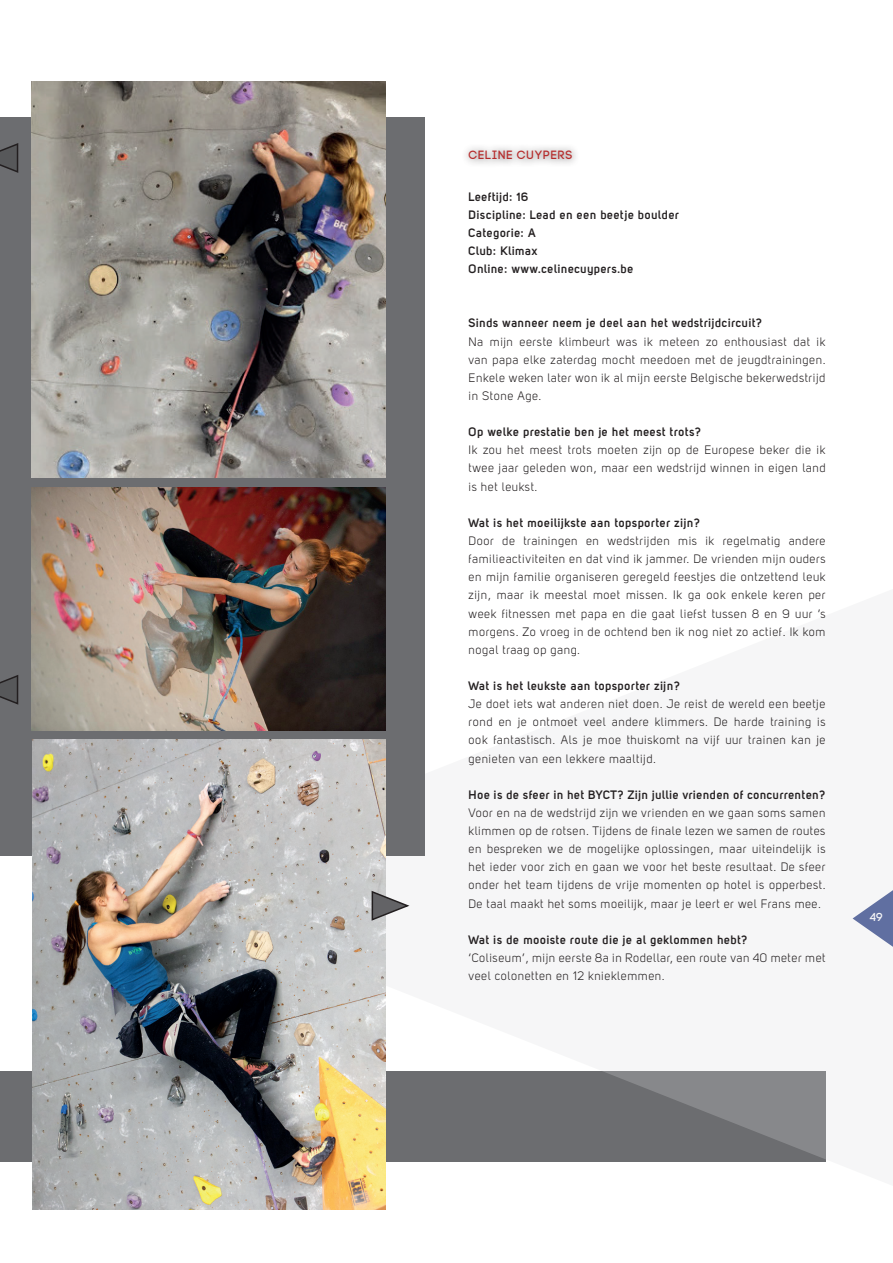
<style>
.page{position:relative;width:893px;height:1263px;background:#fff}
.page>*{position:absolute;margin:0;border:0;box-sizing:border-box;transform-origin:0 0}
.t1{font:12.15px/18.1px "Uni Sans Book";letter-spacing:.05em;color:#231f20;text-align:justify}
.t2{font:700 12.15px/18.1px "Uni Sans Semi";letter-spacing:.05em;color:#231f20}
.t3{font:12px "Code Pro";letter-spacing:.05em;color:#b62c2c}
.t4{font:11.55px "Code Pro Demo";color:#fff}
</style>
<div class="page">
<div style="left:0;top:1072px;width:825px;height:90px;background:#6c6d70"></div>
<svg style="left:386px;top:586px;width:507px;height:576px;fill:#f6f6f7"></svg>
<div style="left:0;top:118px;width:424px;height:738px;background:#6c6d70"></div>
<img style="left:32px;top:82px;width:354px;height:396px">
<img style="left:32px;top:488px;width:354px;height:243px">
<img style="left:33px;top:739px;width:353px;height:471px">
<div style="left:461px;top:144px;width:119px;height:24px;background:#231f20;opacity:.75"></div>
<svg style="left:0;top:675px;width:19px;height:30px"></svg>
<svg style="left:0;top:143px;width:19px;height:30px"></svg>
<svg style="left:371px;top:890px;width:38px;height:32px"></svg>
<p class="t3" style="left:469px;top:149px;width:106px">CELINE CUYPERS</p>
<p class="t2" style="left:469px;top:187px;width:212px">Leeftijd: 16<br>Discipline: Lead en een beetje boulder<br>Categorie: A<br>Club: Klimax<br>Online: www.celinecuypers.be</p>
<p class="t2" style="left:469px;top:314px;width:295px">Sinds wanneer neem je deel aan het wedstrijdcircuit?</p>
<p class="t1" style="left:469px;top:332px;width:358px">Na mijn eerste klimbeurt was ik meteen zo enthousiast dat ik van papa elke zaterdag mocht meedoen met de jeugdtrainingen.<br>Enkele weken later won ik al mijn eerste Belgische bekerwedstrijd in Stone Age.</p>
<p class="t2" style="left:469px;top:423px;width:234px">Op welke prestatie ben je het meest trots?</p>
<p class="t1" style="left:469px;top:441px;width:358px">Ik zou het meest trots moeten zijn op de Europese beker die ik twee jaar geleden won, maar een wedstrijd winnen in eigen land is het leukst.</p>
<p class="t2" style="left:469px;top:513px;width:233px">Wat is het moeilijkste aan topsporter zijn?</p>
<p class="t1" style="left:469px;top:532px;width:358px">Door de trainingen en wedstrijden mis ik regelmatig andere familieactiviteiten en dat vind ik jammer. De vrienden mijn ouders en mijn familie organiseren geregeld feestjes die ontzettend leuk zijn, maar ik meestal moet missen. Ik ga ook enkele keren per week fitnessen met papa en die gaat liefst tussen 8 en 9 uur ’s morgens. Zo vroeg in de ochtend ben ik nog niet zo actief. Ik kom nogal traag op gang.</p>
<p class="t2" style="left:469px;top:676px;width:213px">Wat is het leukste aan topsporter zijn?</p>
<p class="t1" style="left:469px;top:695px;width:358px">Je doet iets wat anderen niet doen. Je reist de wereld een beetje rond en je ontmoet veel andere klimmers. De harde training is ook fantastisch. Als je moe thuiskomt na vijf uur trainen kan je genieten van een lekkere maaltijd.</p>
<p class="t2" style="left:469px;top:785px;width:358px">Hoe is de sfeer in het BYCT? Zijn jullie vrienden of concurrenten?</p>
<p class="t1" style="left:469px;top:804px;width:358px">Voor en na de wedstrijd zijn we vrienden en we gaan soms samen klimmen op de rotsen. Tijdens de finale lezen we samen de routes en bespreken we de mogelijke oplossingen, maar uiteindelijk is het ieder voor zich en gaan we voor het beste resultaat. De sfeer onder het team tijdens de vrije momenten op hotel is opperbest.<br>De taal maakt het soms moeilijk, maar je leert er wel Frans mee.</p>
<p class="t2" style="left:469px;top:930px;width:280px">Wat is de mooiste route die je al geklommen hebt?</p>
<p class="t1" style="left:469px;top:949px;width:358px">‘Coliseum’, mijn eerste 8a in Rodellar, een route van 40 meter met veel colonetten en 12 knieklemmen.</p>
<p class="t4" style="left:870px;top:911px;width:15px">49</p>
</div>
